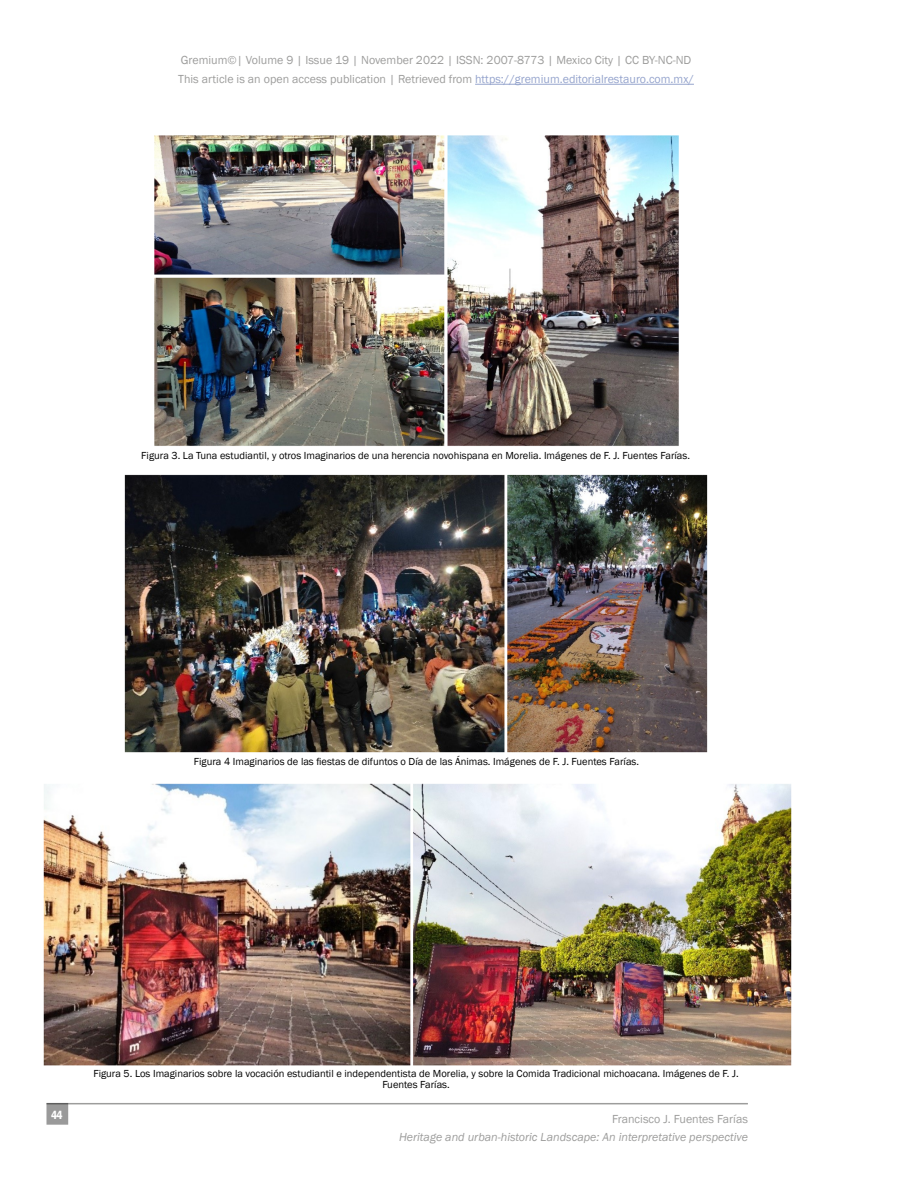
<style>
.page{position:relative;width:918px;height:1188px;background:#fff}
.page>*{position:absolute;margin:0;border:0;box-sizing:border-box;transform-origin:0 0}
.t1{font:12px/19.5px "Franklin Gothic";color:#9d9d9c}
.t2{font:italic 12px "Franklin Gothic";color:#9d9d9c}
.t3{font:600 condensed 12px "Franklin Gothic";color:#fff}
.t4{font:10.5px/10.5px "Franklin Gothic";color:#000;text-align:center}
.s1{color:#95a4cd}
</style>
<div class="page">
<hr style="left:475px;top:84px;width:219px;height:1px;background:#95a4cd">
<hr style="left:46px;top:1103px;width:702px;height:1px;background:#9d9d9c">
<div style="left:47px;top:1104px;width:20px;height:20px;background:#9a9a9a"></div>
<img style="left:154px;top:135px;width:525px;height:311px">
<img style="left:43px;top:783px;width:749px;height:283px">
<img style="left:124px;top:474px;width:584px;height:279px">
<p class="t1" style="left:178px;top:50px;width:517px">Gremium©| Volume 9 | Issue 19 | November 2022 | ISSN: 2007-8773 | Mexico City | CC BY-NC-ND<br>This article is an open access publication | Retrieved from <span class="s1">https://gremium.editorialrestauro.com.mx/</span></p>
<p class="t4" style="left:141px;top:450px;width:550px">Figura 3. La Tuna estudiantil, y otros Imaginarios de una herencia novohispana en Morelia. Imágenes de F. J. Fuentes Farías.</p>
<p class="t4" style="left:194px;top:757px;width:447px">Figura 4 Imaginarios de las fiestas de difuntos o Día de las Ánimas. Imágenes de F. J. Fuentes Farías.</p>
<p class="t3" style="left:51px;top:1107px;width:13px">44</p>
<p class="t4" style="left:93px;top:1069px;width:647px">Figura 5. Los Imaginarios sobre la vocación estudiantil e independentista de Morelia, y sobre la Comida Tradicional michoacana. Imágenes de F. J.<br>Fuentes Farías.</p>
<p class="t1" style="left:612px;top:1110px;width:137px">Francisco J. Fuentes Farías</p>
<p class="t2" style="left:399px;top:1130px;width:350px">Heritage and urban-historic Landscape: An interpretative perspective</p>
</div>
